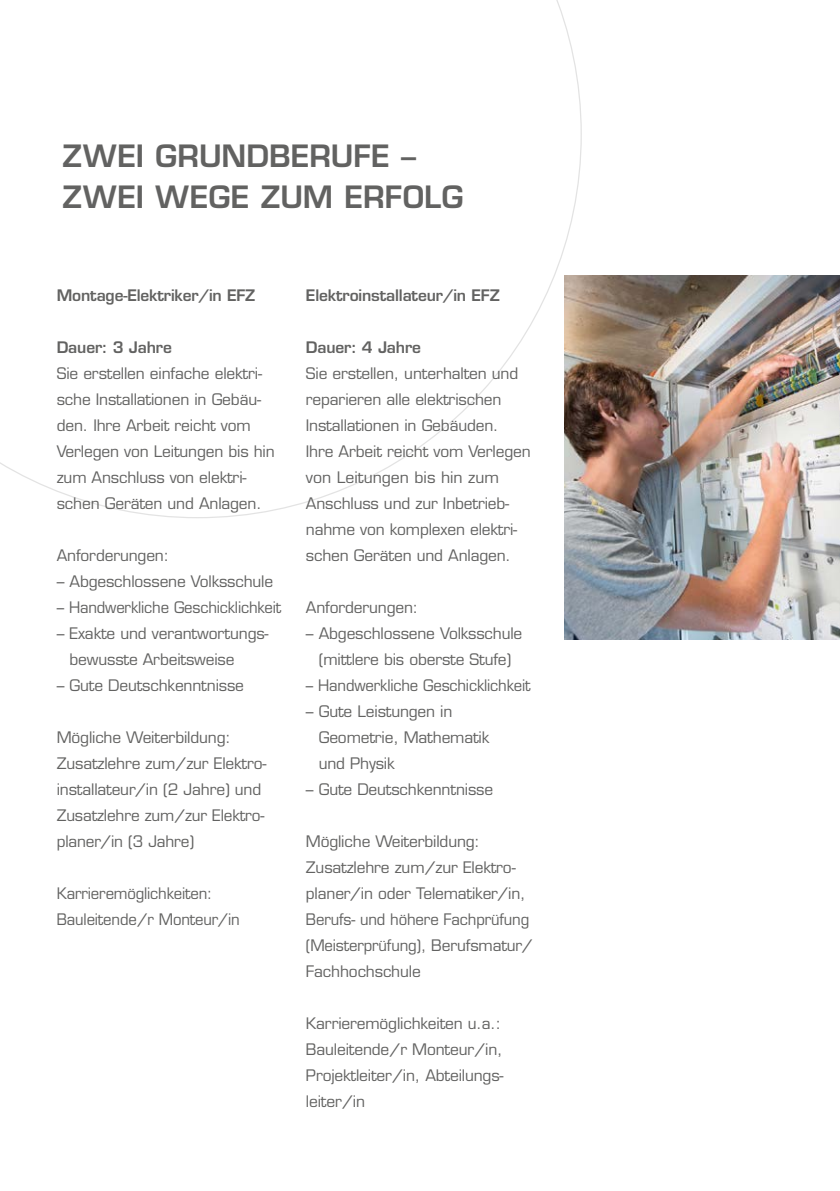
<style>
.page{position:relative;width:840px;height:1191px;background:#fff}
.page>*{position:absolute;margin:0;border:0;box-sizing:border-box;transform-origin:0 0}
.t1{font:600 30px/41px "Eurostile LT Std";letter-spacing:.005em;color:#626261}
.t2{font:15.6px/26px "Eurostile LT Std";letter-spacing:-.01em;color:#626261}
.t3{font:15.6px/26px "Eurostile LT Std";letter-spacing:-.01em;color:#626261;scale:.96 1}
.t4{font:600 15.6px "Eurostile LT Std";letter-spacing:-.01em;color:#626261}
</style>
<div class="page">
<svg style="left:0;top:0;width:581px;height:518px"></svg>
<img style="left:564px;top:275px;width:275px;height:364px">
<h1 class="t1" style="left:62px;top:136px;width:402px">ZWEI GRUNDBERUFE –<br>ZWEI WEGE ZUM ERFOLG</h1>
<p class="t4" style="left:57px;top:285px;width:200px">Montage-Elektriker/in EFZ</p>
<p class="t4" style="left:57px;top:337px;width:117px">Dauer: 3 Jahre</p>
<p class="t2" style="left:57px;top:360px;width:219px">Sie erstellen einfache elektri&shy;sche Installationen in Gebäu&shy;den. Ihre Arbeit reicht vom<br>Verlegen von Leitungen bis hin zum Anschluss von elektri&shy;schen Geräten und Anlagen.</p>
<p class="t2" style="left:57px;top:542px;width:114px">Anforderungen:</p>
<p class="t2" style="left:57px;top:568px;width:218px">– Abgeschlossene Volksschule</p>
<p class="t3" style="left:57px;top:594px;width:235px">– Handwerkliche Geschicklichkeit</p>
<p class="t2" style="left:69px;top:620px;width:200px;text-indent:-13px">– Exakte und verantwortungs&shy;bewusste Arbeitsweise</p>
<p class="t2" style="left:57px;top:672px;width:189px">– Gute Deutschkenntnisse</p>
<p class="t2" style="left:57px;top:724px;width:211px">Mögliche Weiterbildung:<br>Zusatzlehre zum/zur Elektro&shy;installateur/in (2 Jahre) und<br>Zusatzlehre zum/zur Elektro&shy;planer/in (3 Jahre)</p>
<p class="t3" style="left:57px;top:880px;width:192px">Karrieremöglichkeiten:<br>Bauleitende/r Monteur/in</p>
<p class="t4" style="left:306px;top:285px;width:195px">Elektroinstallateur/in EFZ</p>
<p class="t4" style="left:306px;top:337px;width:117px">Dauer: 4 Jahre</p>
<p class="t2" style="left:306px;top:360px;width:226px">Sie erstellen, unterhalten und reparieren alle elektrischen<br>Installationen in Gebäuden.<br>Ihre Arbeit reicht vom Verlegen von Leitungen bis hin zum<br>Anschluss und zur Inbetrieb&shy;nahme von komplexen elektri&shy;schen Geräten und Anlagen.</p>
<p class="t2" style="left:306px;top:594px;width:114px">Anforderungen:</p>
<p class="t2" style="left:306px;top:620px;width:218px;text-align:center">– Abgeschlossene Volksschule (mittlere bis oberste Stufe)</p>
<p class="t3" style="left:306px;top:672px;width:235px">– Handwerkliche Geschicklichkeit</p>
<p class="t2" style="left:318px;top:698px;width:172px;text-indent:-13px">– Gute Leistungen in<br>Geometrie, Mathematik und Physik</p>
<p class="t2" style="left:306px;top:776px;width:189px">– Gute Deutschkenntnisse</p>
<p class="t2" style="left:306px;top:828px;width:228px">Mögliche Weiterbildung:<br>Zusatzlehre zum/zur Elektro&shy;planer/in oder Telematiker/in,<br>Berufs- und höhere Fachprüfung (Meisterprüfung), Berufsmatur/<br>Fachhochschule</p>
<p class="t2" style="left:306px;top:1010px;width:199px">Karrieremöglichkeiten u.a.:<br>Bauleitende/r Monteur/in,<br>Projektleiter/in, Abteilungs&shy;leiter/in</p>
</div>
